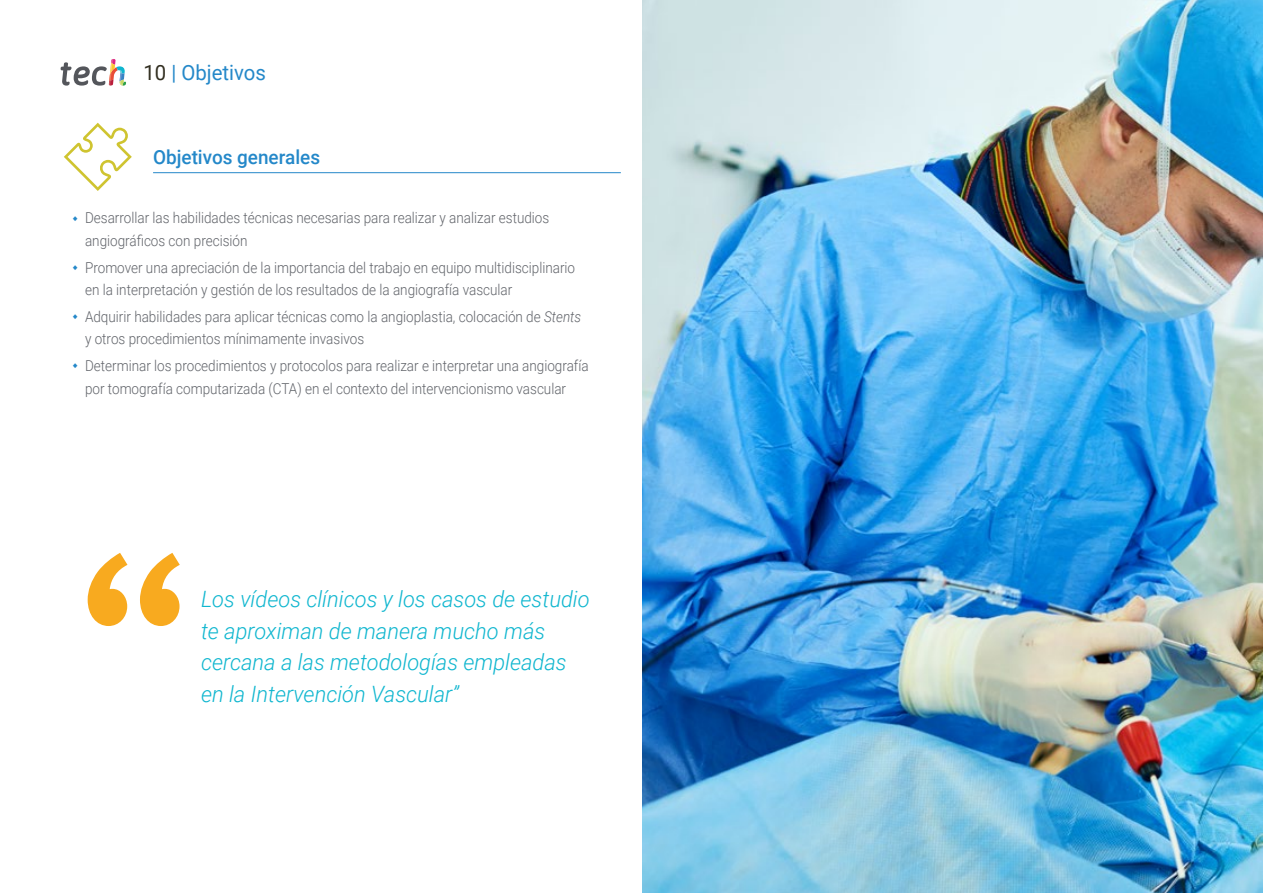
<style>
.page{position:relative;width:1263px;height:893px;background:#fff}
.page>*{position:absolute;margin:0;border:0;box-sizing:border-box;transform-origin:0 0}
.t1{font:italic 300 22.5px/31.5px "Roboto";color:#0fb6cf}
.t2{font:21px "Roboto";color:#2488c9}
.t3{font:500 19.5px "Roboto";color:#2488c9}
.t4{font:300 15px/22.5px "Roboto";color:#61646a;scale:.9 1}
.s1{color:#312e20}
.s2{font-style:italic}
</style>
<div class="page">
<hr style="left:153px;top:172px;width:468px;height:1px;background:#2488c9">
<svg style="left:64px;top:123px;width:68px;height:68px"></svg>
<img style="left:642px;top:0;width:621px;height:893px">
<svg style="left:88px;top:553px;width:92px;height:73px"></svg>
<svg style="left:61px;top:59px;width:65px;height:27px"></svg>
<h2 class="t2" style="left:144px;top:57px;width:124px"><span class="s1">10</span> | Objetivos</h2>
<h3 class="t3" style="left:153px;top:144px;width:169px">Objetivos generales</h3>
<p class="t4" style="left:85px;top:206px;width:517px">Desarrollar las habilidades técnicas necesarias para realizar y analizar estudios angiográficos con precisión</p>
<p class="t4" style="left:85px;top:255px;width:546px">Promover una apreciación de la importancia del trabajo en equipo multidisciplinario en la interpretación y gestión de los resultados de la angiografía vascular</p>
<p class="t4" style="left:85px;top:305px;width:553px">Adquirir habilidades para aplicar técnicas como la angioplastia, colocación de <span class="s2">Stents </span>y otros procedimientos mínimamente invasivos</p>
<p class="t4" style="left:85px;top:354px;width:561px">Determinar los procedimientos y protocolos para realizar e interpretar una angiografía por tomografía computarizada (CTA) en el contexto del intervencionismo vascular</p>
<h1 class="t1" style="left:201px;top:583px;width:390px">Los vídeos clínicos y los casos de estudio te aproximan de manera mucho más cercana a las metodologías empleadas en la Intervención Vascular”</h1>
</div>
